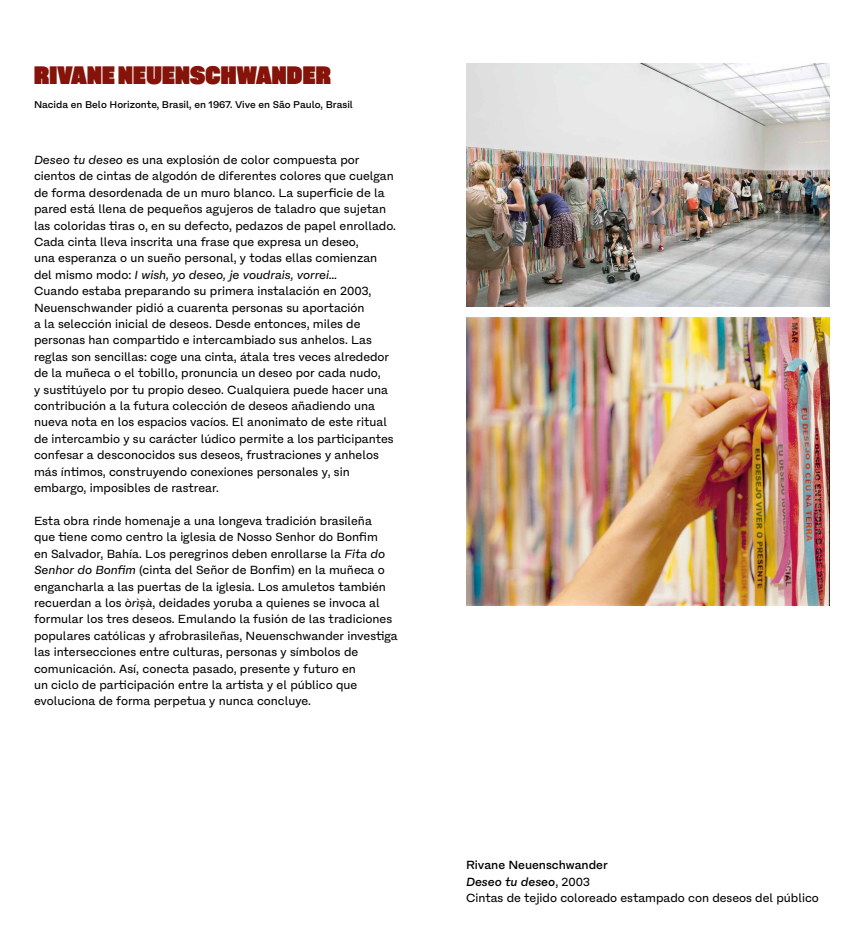
<style>
.page{position:relative;width:864px;height:936px;background:#fff}
.page>*{position:absolute;margin:0;border:0;box-sizing:border-box;transform-origin:0 0}
.t1{font:25.2px "Akkordeon Fourteen";letter-spacing:.01em;color:#861309}
.t2{font:12px/16.4px "Fracktif";color:#000}
.t3{font:500 10px "Fracktif";color:#000}
.s1{font-style:italic}
.s2{font-weight:500}
.s3{font-weight:500;font-style:italic}
</style>
<div class="page">
<img style="left:466px;top:318px;width:364px;height:287px">
<img style="left:466px;top:64px;width:364px;height:242px">
<h1 class="t1" style="left:34px;top:61px;width:298px">RIVANE NEUENSCHWANDER</h1>
<p class="t3" style="left:34px;top:99px;width:320px">Nacida en Belo Horizonte, Brasil, en 1967. Vive en São Paulo, Brasil</p>
<p class="t2" style="left:34px;top:152px;width:364px"><span class="s1">Deseo tu deseo</span> es una explosión de color compuesta por cientos de cintas de algodón de diferentes colores que cuelgan de forma desordenada de un muro blanco. La superficie de la pared está llena de pequeños agujeros de taladro que sujetan las coloridas tiras o, en su defecto, pedazos de papel enrollado.<br>Cada cinta lleva inscrita una frase que expresa un deseo,<br>una esperanza o un sueño personal, y todas ellas comienzan del mismo modo: <span class="s1">I wish, yo deseo, je voudrais, vorrei…<br></span>Cuando estaba preparando su primera instalación en 2003, Neuenschwander pidió a cuarenta personas su aportación<br>a la selección inicial de deseos. Desde entonces, miles de personas han compartido e intercambiado sus anhelos. Las reglas son sencillas: coge una cinta, átala tres veces alrededor de la muñeca o el tobillo, pronuncia un deseo por cada nudo,<br>y sustitúyelo por tu propio deseo. Cualquiera puede hacer una contribución a la futura colección de deseos añadiendo una nueva nota en los espacios vacíos. El anonimato de este ritual de intercambio y su carácter lúdico permite a los participantes confesar a desconocidos sus deseos, frustraciones y anhelos más íntimos, construyendo conexiones personales y, sin embargo, imposibles de rastrear.</p>
<p class="t2" style="left:34px;top:513px;width:365px">Esta obra rinde homenaje a una longeva tradición brasileña<br>que tiene como centro la iglesia de Nosso Senhor do Bonfim<br>en Salvador, Bahía. Los peregrinos deben enrollarse la <span class="s1">Fita do Senhor do Bonfim</span> (cinta del Señor de Bonfim) en la muñeca o engancharla a las puertas de la iglesia. Los amuletos también recuerdan a los <span class="s1">òrìșà</span>, deidades yoruba a quienes se invoca al formular los tres deseos. Emulando la fusión de las tradiciones populares católicas y afrobrasileñas, Neuenschwander investiga las intersecciones entre culturas, personas y símbolos de comunicación. Así, conecta pasado, presente y futuro en<br>un ciclo de participación entre la artista y el público que evoluciona de forma perpetua y nunca concluye.</p>
<p class="t2" style="left:466px;top:857px;width:354px"><span class="s2">Rivane Neuenschwander<br></span><span class="s3">Deseo tu deseo</span>, 2003<br>Cintas de tejido coloreado estampado con deseos del público</p>
</div>
